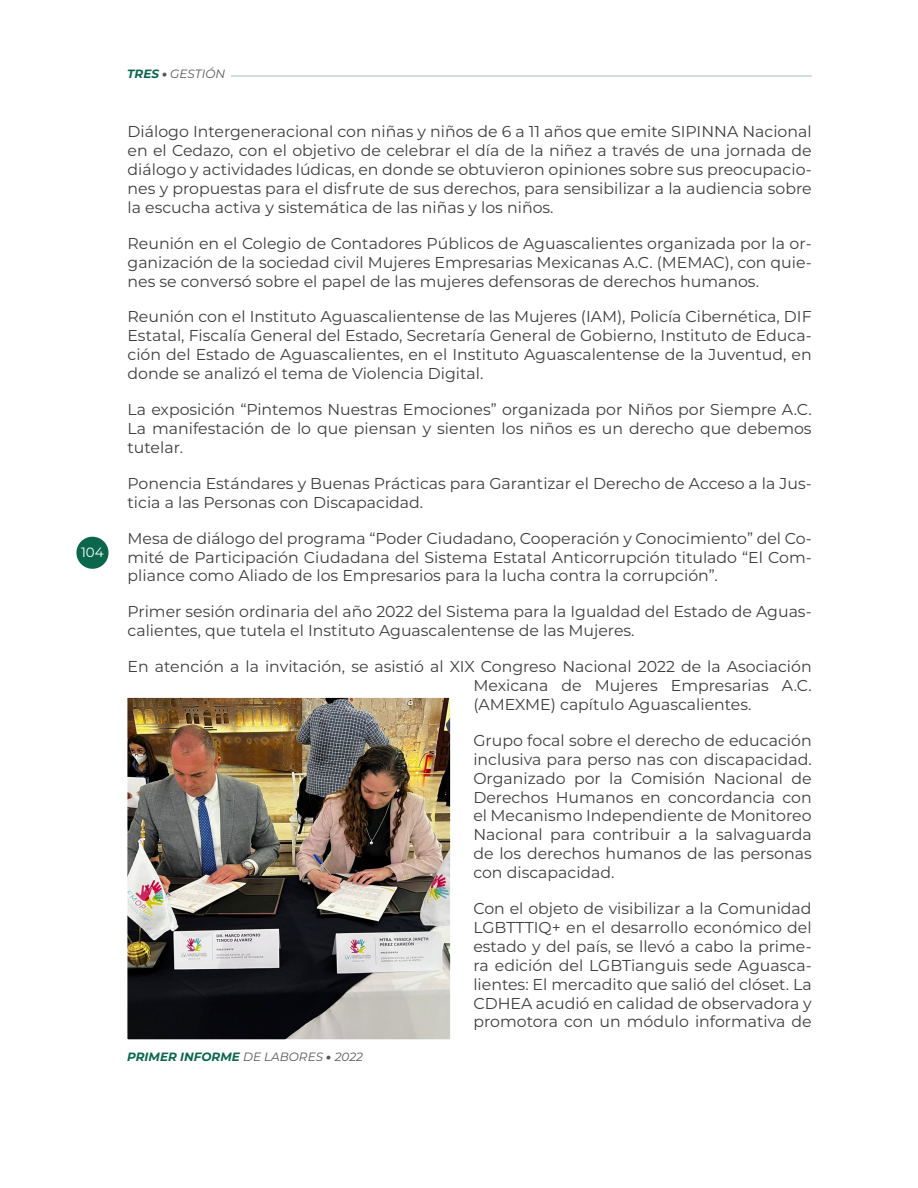
<style>
.page{position:relative;width:918px;height:1188px;background:#fff}
.page>*{position:absolute;margin:0;border:0;box-sizing:border-box;transform-origin:0 0}
.Body{font:15.75px/18.9px "Montserrat";color:#3e3e3f;text-align:justify}
.t1{font:13.5px "Montserrat";color:#fff}
.t2{font:italic 700 12px "Montserrat";color:#0b674c}
.t3{font:italic 12px "Montserrat";color:#57585a}
.s1{font-weight:700;color:#0b674c}
.s2{font-weight:900}
.s3{font-weight:400;color:#57585a}
.s4{font-weight:900;color:#57585a}
</style>
<div class="page">
<hr style="left:231px;top:75px;width:581px;height:2px;background:#cfe1db">
<div style="left:76px;top:537px;width:33px;height:32px;background:#0b674c;border-radius:50%"></div>
<img style="left:127px;top:697px;width:324px;height:343px">
<p class="t1" style="left:81px;top:543px;width:24px">104</p>
<p class="t3" style="left:127px;top:66px;width:100px"><span class="s1">TRES</span> <span class="s2">•</span> GESTIÓN</p>
<p class="Body" style="left:128px;top:122px;width:686px">Diálogo Intergeneracional con niñas y niños de 6 a 11 años que emite SIPINNA Nacional en el Cedazo, con el objetivo de celebrar el día de la niñez a través de una jornada de diálogo y actividades lúdicas, en donde se obtuvieron opiniones sobre sus preocupacio&shy;nes y propuestas para el disfrute de sus derechos, para sensibilizar a la audiencia sobre la escucha activa y sistemática de las niñas y los niños.</p>
<p class="Body" style="left:128px;top:233px;width:686px">Reunión en el Colegio de Contadores Públicos de Aguascalientes organizada por la or&shy;ganización de la sociedad civil Mujeres Empresarias Mexicanas A.C. (MEMAC), con quie&shy;nes se conversó sobre el papel de las mujeres defensoras de derechos humanos.</p>
<p class="Body" style="left:128px;top:307px;width:686px">Reunión con el Instituto Aguascalientense de las Mujeres (IAM), Policía Cibernética, DIF Estatal, Fiscalía General del Estado, Secretaría General de Gobierno, Instituto de Educa&shy;ción del Estado de Aguascalientes, en el Instituto Aguascalentense de la Juventud, en donde se analizó el tema de Violencia Digital.</p>
<p class="Body" style="left:128px;top:400px;width:686px">La exposición “Pintemos Nuestras Emociones” organizada por Niños por Siempre A.C.<br>La manifestación de lo que piensan y sienten los niños es un derecho que debemos tutelar.</p>
<p class="Body" style="left:128px;top:473px;width:686px">Ponencia Estándares y Buenas Prácticas para Garantizar el Derecho de Acceso a la Jus&shy;ticia a las Personas con Discapacidad.</p>
<p class="Body" style="left:128px;top:528px;width:686px">Mesa de diálogo del programa “Poder Ciudadano, Cooperación y Conocimiento” del Co&shy;mité de Participación Ciudadana del Sistema Estatal Anticorrupción titulado “El Com&shy;pliance como Aliado de los Empresarios para la lucha contra la corrupción”.</p>
<p class="Body" style="left:128px;top:602px;width:686px">Primer sesión ordinaria del año 2022 del Sistema para la Igualdad del Estado de Aguas&shy;calientes, que tutela el Instituto Aguascalentense de las Mujeres.</p>
<p class="Body" style="left:473px;top:657px;width:340px;text-indent:-346px">En atención a la invitación, se asistió al XIX Congreso Nacional 2022 de la Asociación Mexicana de Mujeres Empresarias A.C. (AMEXME) capítulo Aguascalientes.</p>
<p class="Body" style="left:473px;top:730px;width:340px">Grupo focal sobre el derecho de educación inclusiva para perso nas con discapacidad.<br>Organizado por la Comisión Nacional de Derechos Humanos en concordancia con el Mecanismo Independiente de Monitoreo Nacional para contribuir a la salvaguarda de los derechos humanos de las personas con discapacidad.</p>
<p class="Body" style="left:473px;top:898px;width:340px">Con el objeto de visibilizar a la Comunidad LGBTTTIQ+ en el desarrollo económico del estado y del país, se llevó a cabo la prime&shy;ra edición del LGBTianguis sede Aguasca&shy;lientes: El mercadito que salió del clóset. La CDHEA acudió en calidad de observadora y promotora con un módulo informativa de</p>
<p class="t2" style="left:127px;top:1049px;width:237px">PRIMER INFORME <span class="s3">DE LABORES</span> <span class="s4">•</span> <span class="s3">2022</span></p>
</div>
